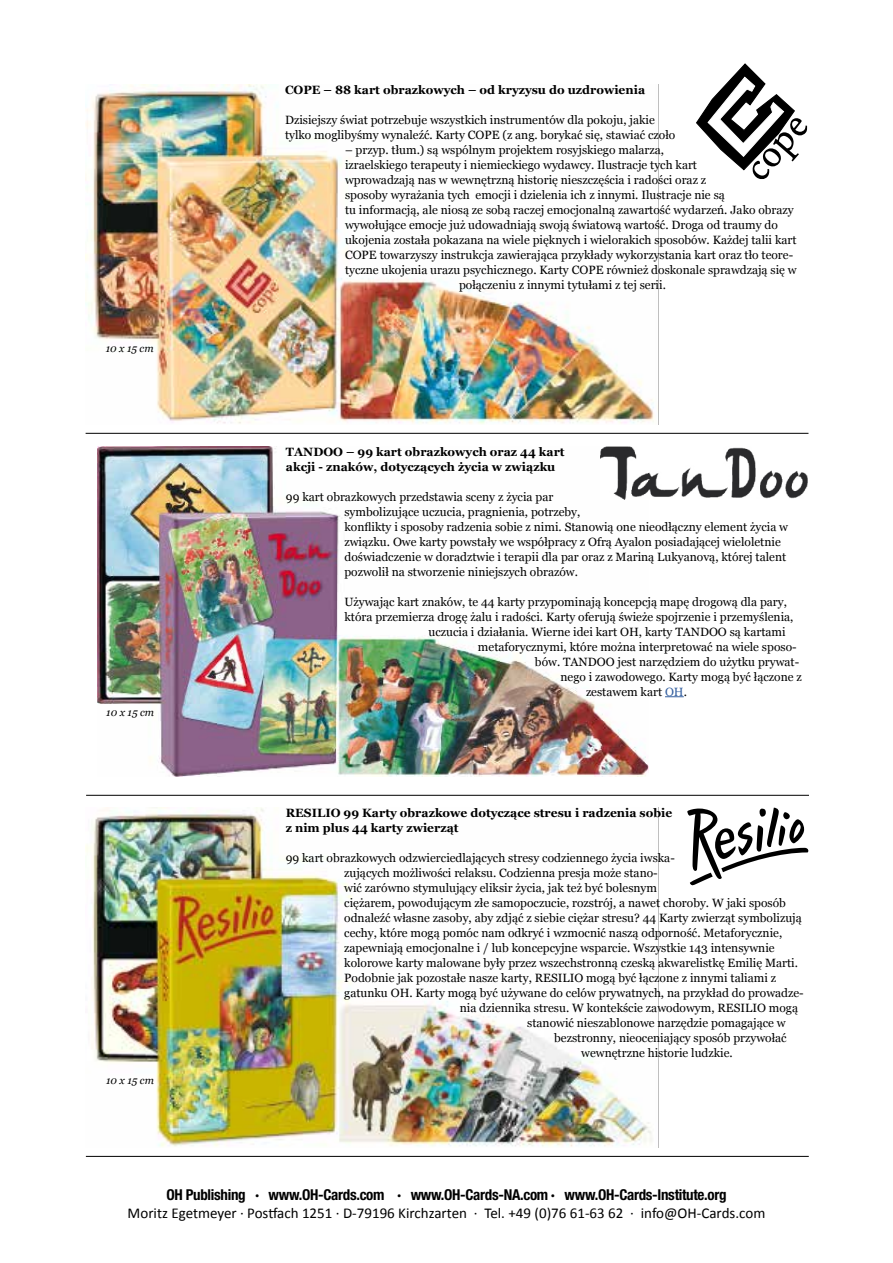
<style>
.page{position:relative;width:893px;height:1263px;background:#fff}
.page>*{position:absolute;margin:0;border:0;box-sizing:border-box;transform-origin:0 0}
.t1{font:15px "Calibri";color:#000}
.t2{font:700 condensed 15px "Helvetica Neue LT Std";letter-spacing:-.02em;color:#000}
.t3{font:12px/15px "Georgia";color:#000}
.t4{font:700 12px/15px "Georgia";color:#000}
.t5{font:italic 10.5px "Georgia";color:#000}
.s1{color:#345f9f}
</style>
<div class="page">
<img style="left:86px;top:85px;width:573px;height:340px">
<svg style="left:696px;top:63px;width:111px;height:116px"></svg>
<hr style="left:86px;top:433px;width:722px;height:1px;background:#000">
<img style="left:86px;top:808px;width:573px;height:340px">
<svg style="left:687px;top:808px;width:121px;height:77px"></svg>
<hr style="left:86px;top:1156px;width:723px;height:1px;background:#000">
<img style="left:98px;top:447px;width:551px;height:329px">
<img style="left:601px;top:447px;width:207px;height:53px">
<hr style="left:86px;top:795px;width:723px;height:1px;background:#000">
<svg style="left:665px;top:696px;width:19px;height:1px"></svg>
<p class="t5" style="left:106px;top:342px;width:49px">10 x 15 cm</p>
<p class="t5" style="left:106px;top:706px;width:49px">10 x 15 cm</p>
<p class="t5" style="left:106px;top:1073px;width:49px">10 x 15 cm</p>
<p class="t4" style="left:285px;top:82px;width:362px">COPE – 88 kart obrazkowych – od kryzysu do uzdrowienia</p>
<p class="t3" style="left:285px;top:112px;width:392px">Dzisiejszy świat potrzebuje wszystkich instrumentów dla pokoju, jakie tylko moglibyśmy wynaleźć. Karty COPE (z ang. borykać się, stawiać czoło</p>
<p class="t3" style="left:345px;top:142px;width:321px">– przyp. tłum.) są wspólnym projektem rosyjskiego malarza,</p>
<p class="t3" style="left:345px;top:157px;width:354px">izraelskiego terapeuty i niemieckiego wydawcy. Ilustracje tych kart</p>
<p class="t3" style="left:345px;top:172px;width:363px">wprowadzają nas w wewnętrzną historię nieszczęścia i radości oraz z</p>
<p class="t3" style="left:345px;top:187px;width:381px">sposoby wyrażania tych emocji i dzielenia ich z innymi. Ilustracje nie są</p>
<p class="t3" style="left:345px;top:202px;width:450px">tu informacją, ale niosą ze sobą raczej emocjonalną zawartość wydarzeń. Jako obrazy</p>
<p class="t3" style="left:345px;top:217px;width:434px">wywołujące emocje już udowadniają swoją światową wartość. Droga od traumy do</p>
<p class="t3" style="left:345px;top:232px;width:453px">ukojenia została pokazana na wiele pięknych i wielorakich sposobów. Każdej talii kart</p>
<p class="t3" style="left:345px;top:247px;width:450px">COPE towarzyszy instrukcja zawierająca przykłady wykorzystania kart oraz tło teore-</p>
<p class="t3" style="left:345px;top:262px;width:453px">tyczne ukojenia urazu psychicznego. Karty COPE również doskonale sprawdzają się w</p>
<p class="t3" style="left:459px;top:277px;width:208px">połączeniu z innymi tytułami z tej serii.</p>
<p class="t4" style="left:286px;top:444px;width:280px">TANDOO – 99 kart obrazkowych oraz 44 kart akcji - znaków, dotyczących życia w związku</p>
<p class="t3" style="left:344px;top:489px;width:445px;text-indent:-58px">99 kart obrazkowych przedstawia sceny z życia par<br>symbolizujące uczucia, pragnienia, potrzeby,<br>konflikty i sposoby radzenia sobie z nimi. Stanowią one nieodłączny element życia w związku. Owe karty powstały we współpracy z Ofrą Ayalon posiadającej wieloletnie doświadczenie w doradztwie i terapii dla par oraz z Mariną Lukyanovą, której talent pozwolił na stworzenie niniejszych obrazów.</p>
<p class="t3" style="left:344px;top:594px;width:444px">Używając kart znaków, te 44 karty przypominają koncepcją mapę drogową dla pary,</p>
<p class="t3" style="left:344px;top:609px;width:451px">która przemierza drogę żalu i radości. Karty oferują świeże spojrzenie i przemyślenia,</p>
<p class="t3" style="left:428px;top:624px;width:359px">uczucia i działania. Wierne idei kart OH, karty TANDOO są kartami</p>
<p class="t3" style="left:478px;top:639px;width:320px">metaforycznymi, które można interpretować na wiele sposo-</p>
<p class="t3" style="left:535px;top:654px;width:266px">bów. TANDOO jest narzędziem do użytku prywat-</p>
<p class="t3" style="left:560px;top:669px;width:243px">nego i zawodowego. Karty mogą być łączone z</p>
<p class="t3" style="left:586px;top:684px;width:102px">zestawem kart <span class="s1">OH</span>.</p>
<p class="t4" style="left:286px;top:805px;width:388px">RESILIO 99 Karty obrazkowe dotyczące stresu i radzenia sobie z nim plus 44 karty zwierząt</p>
<p class="t3" style="left:286px;top:850px;width:391px">99 kart obrazkowych odzwierciedlających stresy codziennego życia iwska-</p>
<p class="t3" style="left:344px;top:865px;width:315px">zujących możliwości relaksu. Codzienna presja może stano-</p>
<p class="t3" style="left:344px;top:880px;width:314px">wić zarówno stymulujący eliksir życia, jak też być bolesnym</p>
<p class="t3" style="left:344px;top:895px;width:443px">ciężarem, powodującym złe samopoczucie, rozstrój, a nawet choroby. W jaki sposób</p>
<p class="t3" style="left:344px;top:910px;width:459px">odnaleźć własne zasoby, aby zdjąć z siebie ciężar stresu? 44 Karty zwierząt symbolizują</p>
<p class="t3" style="left:344px;top:925px;width:439px">cechy, które mogą pomóc nam odkryć i wzmocnić naszą odporność. Metaforycznie,</p>
<p class="t3" style="left:344px;top:940px;width:432px">zapewniają emocjonalne i / lub koncepcyjne wsparcie. Wszystkie 143 intensywnie</p>
<p class="t3" style="left:344px;top:955px;width:455px">kolorowe karty malowane były przez wszechstronną czeską akwarelistkę Emilię Marti.</p>
<p class="t3" style="left:344px;top:970px;width:433px">Podobnie jak pozostałe nasze karty, RESILIO mogą być łączone z innymi taliami z</p>
<p class="t3" style="left:344px;top:985px;width:461px">gatunku OH. Karty mogą być używane do celów prywatnych, na przykład do prowadze-</p>
<p class="t3" style="left:460px;top:1000px;width:340px">nia dziennika stresu. W kontekście zawodowym, RESILIO mogą</p>
<p class="t3" style="left:527px;top:1015px;width:260px">stanowić nieszablonowe narzędzie pomagające w</p>
<p class="t3" style="left:554px;top:1030px;width:234px">bezstronny, nieoceniający sposób przywołać</p>
<p class="t3" style="left:581px;top:1045px;width:153px">wewnętrzne historie ludzkie.</p>
<p class="t2" style="left:166px;top:1186px;width:562px">OH Publishing · www.OH-Cards.com · www.OH-Cards-NA.com · www.OH-Cards-Institute.org</p>
<p class="t1" style="left:128px;top:1204px;width:639px">Moritz Egetmeyer · Postfach 1251 · D-79196 Kirchzarten · Tel. +49 (0)76 61-63 62 · info@OH-Cards.com</p>
</div>
